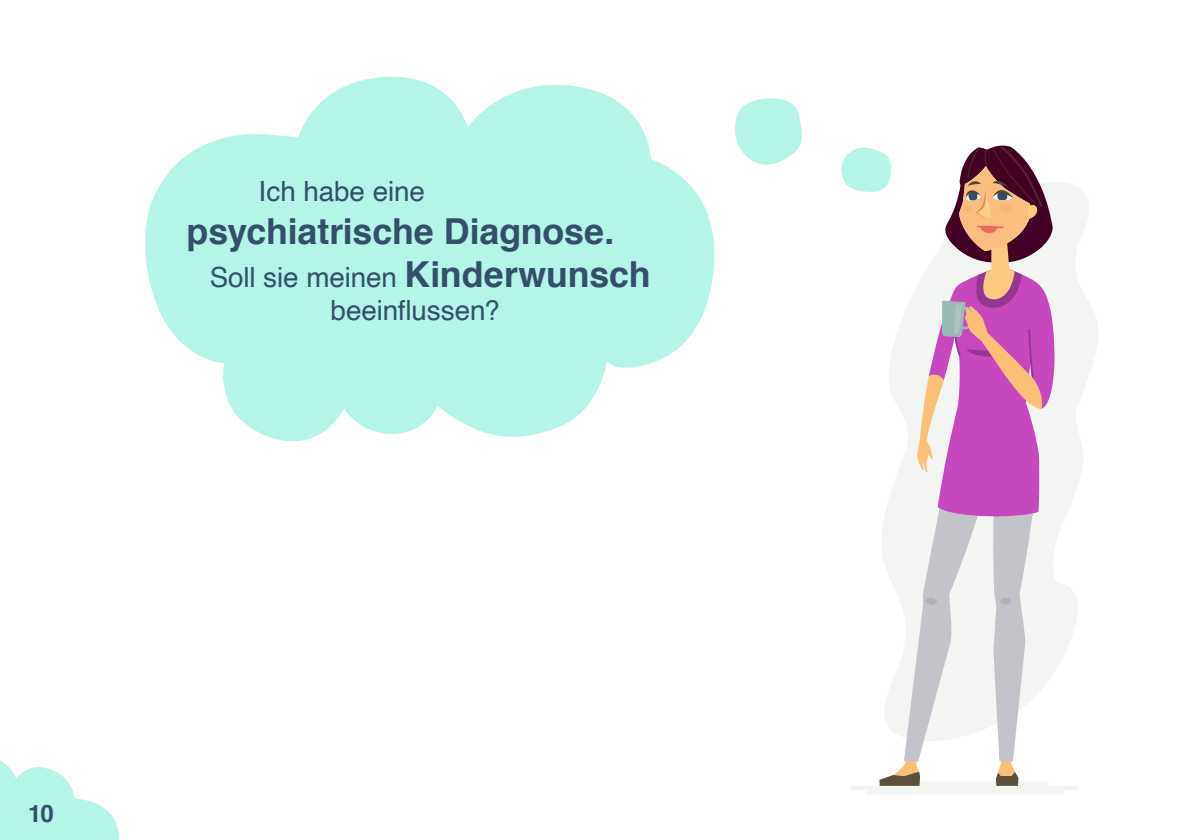
<style>
.page{position:relative;width:1191px;height:840px;background:#fff}
.page>*{position:absolute;margin:0;border:0;box-sizing:border-box;transform-origin:0 0}
.t1{font:700 35.8px "Helvetica";letter-spacing:-.005em;color:#344f6a}
.t2{font:27.8px "Helvetica";letter-spacing:-.005em;color:#344f6a}
.t3{font:700 24px "Helvetica";color:#344f6a}
.s1{font-weight:700;font-size:35.8px}
</style>
<div class="page">
<svg style="left:0;top:760px;width:119px;height:79px"></svg>
<svg style="left:882px;top:182px;width:216px;height:555px"></svg>
<svg style="left:851px;top:760px;width:227px;height:33px"></svg>
<svg style="left:904px;top:422px;width:134px;height:338px;fill:#f2f5f2"></svg>
<div style="left:1000px;top:597px;width:11px;height:7px;background:#b0b0b5;border-radius:50%"></div>
<svg style="left:926px;top:597px;width:11px;height:7px"></svg>
<svg style="left:917px;top:145px;width:137px;height:373px"></svg>
<svg style="left:145px;top:76px;width:570px;height:366px;fill:#b5f5e8"></svg>
<svg style="left:735px;top:98px;width:67px;height:67px"></svg>
<svg style="left:841px;top:147px;width:51px;height:45px"></svg>
<p class="t2" style="left:259px;top:169px;width:168px">Ich habe eine</p>
<p class="t1" style="left:187px;top:202px;width:429px">psychiatrische Diagnose.</p>
<p class="t2" style="left:210px;top:255px;width:442px">Soll sie meinen <span class="s1">Kinderwunsch</span></p>
<p class="t2" style="left:331px;top:289px;width:170px">beeinflussen?</p>
<p class="t3" style="left:28px;top:793px;width:27px">10</p>
</div>
